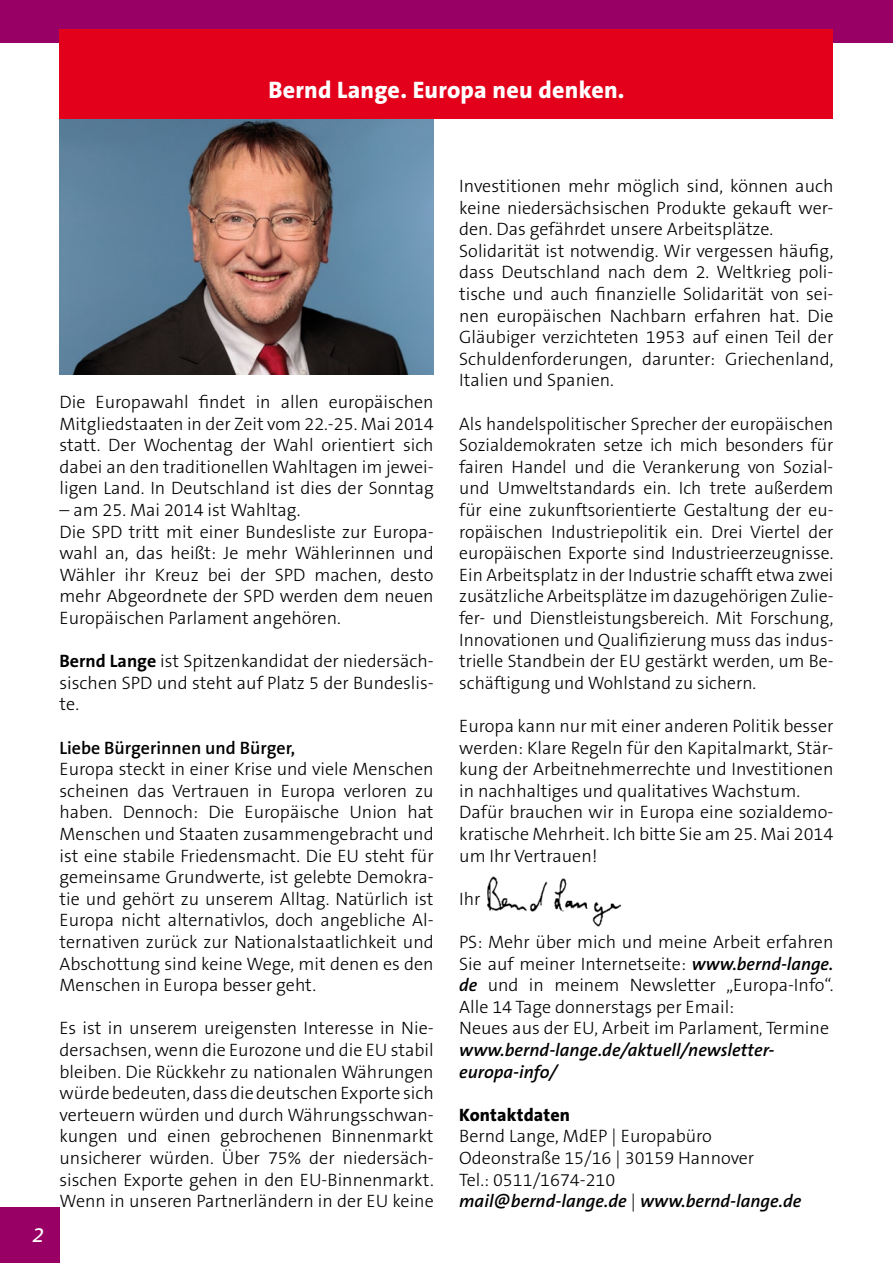
<style>
.page{position:relative;width:893px;height:1263px;background:#fff}
.page>*{position:absolute;margin:0;border:0;box-sizing:border-box;transform-origin:0 0}
.t1{font:800 24px "The Sans B8";letter-spacing:.01em;color:#fff}
.t2{font:italic 21px "The Sans B5 Plain";color:#fff}
.t3{font:300 18px/21.6px "The Sans B3";color:#000;text-align:justify}
.t4{font:italic 600 18px/21.6px "The Sans B6";color:#000}
.t5{font:600 18px "The Sans B6";color:#000}
.t6{font:800 18px "The Sans B8";letter-spacing:.01em;color:#000}
.s1{font-family:"The Sans B7";font-weight:700}
.s2{font-family:"The Sans B6";font-weight:600;font-style:italic}
.s3{font-family:"The Sans B3";font-weight:300;font-style:normal}
</style>
<div class="page">
<div style="left:0;top:0;width:893px;height:43px;background:#980066"></div>
<div style="left:60px;top:30px;width:773px;height:89px;background:#e2001a"></div>
<img style="left:487px;top:876px;width:134px;height:51px">
<img style="left:60px;top:119px;width:374px;height:255px">
<div style="left:0;top:1208px;width:60px;height:55px;background:#980066"></div>
<h1 class="t1" style="left:268px;top:77px;width:358px">Bernd Lange. Europa neu denken.</h1>
<p class="t2" style="left:32px;top:1223px;width:13px">2</p>
<p class="t3" style="left:60px;top:392px;width:376px">Die Europawahl findet in allen europäischen Mitgliedstaaten in der Zeit vom 22.-25. Mai 2014 statt. Der Wochentag der Wahl orientiert sich dabei an den traditionellen Wahltagen im jewei&shy;ligen Land. In Deutschland ist dies der Sonntag</p>
<p class="t3" style="left:60px;top:500px;width:376px;text-align:left">– am 25. Mai 2014 ist Wahltag.<br>Die SPD tritt mit einer Bundesliste zur Europa&shy;wahl an, das heißt: Je mehr Wählerinnen und Wähler ihr Kreuz bei der SPD machen, desto mehr Abgeordnete der SPD werden dem neuen Europäischen Parlament angehören.</p>
<p class="t3" style="left:60px;top:651px;width:376px"><span class="s1">Bernd Lange</span> ist Spitzenkandidat der niedersäch&shy;sischen SPD und steht auf Platz 5 der Bundeslis&shy;te.</p>
<p class="t5" style="left:60px;top:738px;width:237px">Liebe Bürgerinnen und Bürger,</p>
<p class="t3" style="left:60px;top:759px;width:376px">Europa steckt in einer Krise und viele Menschen scheinen das Vertrauen in Europa verloren zu haben. Dennoch: Die Europäische Union hat Menschen und Staaten zusammengebracht und ist eine stabile Friedensmacht. Die EU steht für gemeinsame Grundwerte, ist gelebte Demokra&shy;tie und gehört zu unserem Alltag. Natürlich ist Europa nicht alternativlos, doch angebliche Al&shy;ternativen zurück zur Nationalstaatlichkeit und Abschottung sind keine Wege, mit denen es den Menschen in Europa besser geht.</p>
<p class="t3" style="left:60px;top:1018px;width:376px">Es ist in unserem ureigensten Interesse in Nie&shy;dersachsen, wenn die Eurozone und die EU stabil bleiben. Die Rückkehr zu nationalen Währungen würde bedeuten, dass die deutschen Exporte sich verteuern würden und durch Währungsschwan&shy;kungen und einen gebrochenen Binnenmarkt unsicherer würden. Über 75% der niedersäch&shy;sischen Exporte gehen in den EU-Binnenmarkt.<br>Wenn in unseren Partnerländern in der EU keine</p>
<p class="t3" style="left:459px;top:176px;width:376px;text-align:left">Investitionen mehr möglich sind, können auch keine niedersächsischen Produkte gekauft wer&shy;den. Das gefährdet unsere Arbeitsplätze.<br>Solidarität ist notwendig. Wir vergessen häufig, dass Deutschland nach dem 2. Weltkrieg poli&shy;tische und auch finanzielle Solidarität von sei&shy;nen europäischen Nachbarn erfahren hat. Die Gläubiger verzichteten 1953 auf einen Teil der Schuldenforderungen, darunter: Griechenland, Italien und Spanien.</p>
<p class="t3" style="left:459px;top:413px;width:376px">Als handelspolitischer Sprecher der europäischen Sozialdemokraten setze ich mich besonders für fairen Handel und die Verankerung von Sozial&shy;und Umweltstandards ein. Ich trete außerdem für eine zukunftsorientierte Gestaltung der eu&shy;ropäischen Industriepolitik ein. Drei Viertel der europäischen Exporte sind Industrieerzeugnisse.<br>Ein Arbeitsplatz in der Industrie schafft etwa zwei zusätzliche Arbeitsplätze im dazugehörigen Zulie&shy;fer- und Dienstleistungsbereich. Mit Forschung, Innovationen und Qualifizierung muss das indus&shy;trielle Standbein der EU gestärkt werden, um Be&shy;schäftigung und Wohlstand zu sichern.</p>
<p class="t3" style="left:459px;top:716px;width:376px;text-align:left">Europa kann nur mit einer anderen Politik besser werden: Klare Regeln für den Kapitalmarkt, Stär&shy;kung der Arbeitnehmerrechte und Investitionen in nachhaltiges und qualitatives Wachstum.<br>Dafür brauchen wir in Europa eine sozialdemo&shy;kratische Mehrheit. Ich bitte Sie am 25. Mai 2014 um Ihr Vertrauen!</p>
<p class="t3" style="left:459px;top:889px;width:23px">Ihr</p>
<p class="t3" style="left:459px;top:932px;width:376px;text-align:left">PS: Mehr über mich und meine Arbeit erfahren Sie auf meiner Internetseite: <span class="s2">www.bernd-lange. de</span> und in meinem Newsletter „Europa-Info“.<br>Alle 14 Tage donnerstags per Email:<br>Neues aus der EU, Arbeit im Parlament, Termine</p>
<p class="t4" style="left:459px;top:1040px;width:317px">www.bernd-lange.de/aktuell/newsletter&shy;europa-info/</p>
<p class="t6" style="left:459px;top:1105px;width:112px">Kontaktdaten</p>
<p class="t3" style="left:459px;top:1126px;width:297px;text-align:left">Bernd Lange, MdEP | Europabüro<br>Odeonstraße 15/16 | 30159 Hannover<br>Tel.: 0511/1674-210</p>
<p class="t4" style="left:459px;top:1191px;width:344px">mail@bernd-lange.de <span class="s3">|</span> www.bernd-lange.de</p>
</div>
